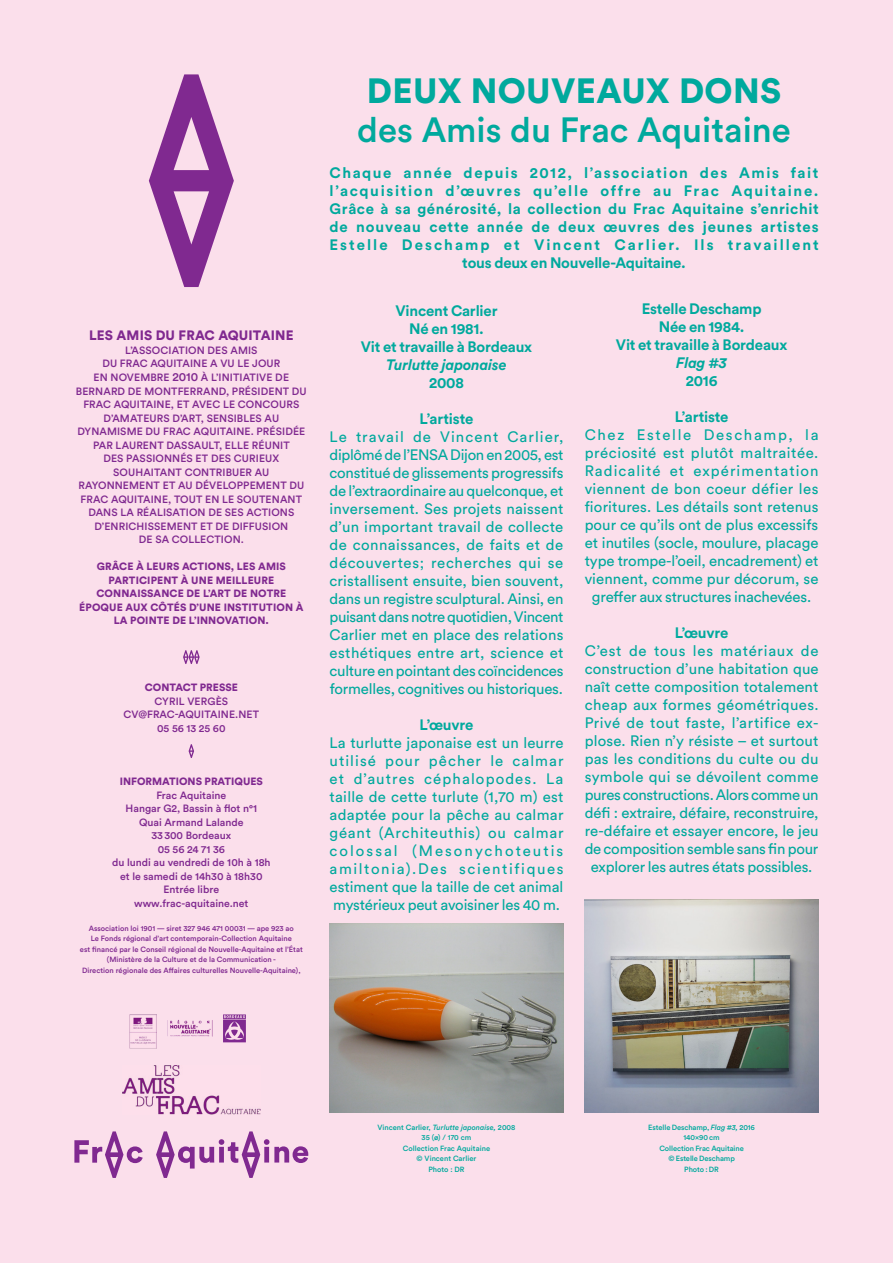
<style>
.page{position:relative;width:893px;height:1263px;background:#fbdfeb}
.page>*{position:absolute;margin:0;border:0;box-sizing:border-box;transform-origin:0 0}
.Gros-titre{font:500 34.65px "Circular Std";color:#00a99d}
.Gros-titre-2{font:900 34.65px "Circular Std";letter-spacing:.01em;color:#00a99d}
.t1{font:15px/18px "Circular Std";letter-spacing:.01em;color:#00a99d;text-align:justify}
.Texte-courant{font:700 15px/18px "Circular Std";letter-spacing:.095em;color:#00a99d;text-align:center}
.t2{font:15px/18px "Circular Std";letter-spacing:-.01em;color:#00a99d}
.Texte-courant-2{font:700 15px/18px "Circular Std";letter-spacing:-.01em;color:#00a99d;text-align:center}
.t3{font:15px/18px "Circular Std";letter-spacing:.04em;color:#00a99d}
.t4{font:15px "Circular Std";letter-spacing:.07em;color:#00a99d}
.t5{font:15px "Circular Std";letter-spacing:-.02em;color:#00a99d}
.t6{font:15px "Circular Std";letter-spacing:.105em;color:#00a99d}
.t7{font:15px "Circular Std";letter-spacing:.135em;color:#00a99d}
.Texte-courant-3{font:700 15px "Circular Std";letter-spacing:.04em;color:#00a99d}
.t8{font:15px "Circular Std";letter-spacing:.11em;color:#00a99d}
.Texte-courant-4{font:700 15px "Circular Std";letter-spacing:-.015em;color:#00a99d}
.Infos-pratiques{font:900 13.5px "Circular Std";letter-spacing:.01em;color:#802990}
.Infos-pratiques-2{font:500 10.5px/13.5px "Circular Std";letter-spacing:.01em;color:#802990;text-align:center}
.Infos-pratiques-3{font:900 10.5px/13.5px "Circular Std";letter-spacing:.01em;color:#802990;text-align:center}
.texte-mentions-léga{font:500 7.5px "Circular Std";color:#802990}
.Infos-pratiques-4{font:500 7.5px "Circular Std";letter-spacing:-.01em;color:#00a99d}
.s1{font-size:12px}
.s2{font-style:italic}
</style>
<div class="page">
<svg style="left:183px;top:650px;width:17px;height:14px"></svg>
<svg style="left:189px;top:744px;width:5px;height:14px"></svg>
<svg style="left:149px;top:74px;width:85px;height:213px"></svg>
<svg style="left:74px;top:1131px;width:69px;height:47px"></svg>
<svg style="left:156px;top:1131px;width:152px;height:47px"></svg>
<svg style="left:223px;top:1014px;width:23px;height:28px"></svg>
<img style="left:585px;top:900px;width:234px;height:212px">
<img style="left:330px;top:923px;width:233px;height:189px">
<img style="left:167px;top:1020px;width:46px;height:17px">
<img style="left:129px;top:1014px;width:27px;height:34px">
<img style="left:122px;top:1066px;width:139px;height:48px">
<p class="Infos-pratiques" style="left:89px;top:327px;width:206px">LES AMIS DU FRAC AQUITAINE</p>
<p class="Infos-pratiques-2" style="left:125px;top:343px;width:134px">L’ASSOCIATION DES AMIS</p>
<p class="Infos-pratiques-2" style="left:102px;top:357px;width:180px">DU FRAC AQUITAINE A VU LE JOUR</p>
<p class="Infos-pratiques-2" style="left:76px;top:370px;width:232px">EN NOVEMBRE <span class="s1">2010</span> À L’INITIATIVE DE BERNARD DE MONTFERRAND, PRÉSIDENT DU FRAC AQUITAINE, ET AVEC LE CONCOURS D’AMATEURS D’ART, SENSIBLES AU DYNAMISME DU FRAC AQUITAINE. PRÉSIDÉE PAR LAURENT DASSAULT, ELLE RÉUNIT</p>
<p class="Infos-pratiques-2" style="left:103px;top:451px;width:177px">DES PASSIONNÉS ET DES CURIEUX</p>
<p class="Infos-pratiques-2" style="left:113px;top:465px;width:158px">SOUHAITANT CONTRIBUER AU</p>
<p class="Infos-pratiques-2" style="left:78px;top:478px;width:227px">RAYONNEMENT ET AU DÉVELOPPEMENT DU FRAC AQUITAINE, TOUT EN LE SOUTENANT DANS LA RÉALISATION DE SES ACTIONS D’ENRICHISSEMENT ET DE DIFFUSION</p>
<p class="Infos-pratiques-2" style="left:139px;top:532px;width:106px">DE SA COLLECTION.</p>
<p class="Infos-pratiques-3" style="left:79px;top:559px;width:226px">GRÂCE À LEURS ACTIONS, LES AMIS<br>PARTICIPENT À UNE MEILLEURE<br>CONNAISSANCE DE L’ART DE NOTRE<br>ÉPOQUE AUX CÔTÉS D’UNE INSTITUTION À<br>LA POINTE DE L’INNOVATION.</p>
<p class="Infos-pratiques-3" style="left:145px;top:680px;width:95px">CONTACT PRESSE</p>
<p class="Infos-pratiques-2" style="left:155px;top:694px;width:75px">CYRIL VERGÈS</p>
<p class="Infos-pratiques-2" style="left:124px;top:707px;width:137px">CV@FRAC-AQUITAINE.NET</p>
<p class="Infos-pratiques-2" style="left:157px;top:721px;width:70px">05 56 13 25 60</p>
<p class="Infos-pratiques-3" style="left:120px;top:774px;width:145px">INFORMATIONS PRATIQUES</p>
<p class="Infos-pratiques-2" style="left:156px;top:788px;width:71px">Frac Aquitaine</p>
<p class="Infos-pratiques-2" style="left:126px;top:801px;width:133px">Hangar G2, Bassin à flot n°1</p>
<p class="Infos-pratiques-2" style="left:139px;top:815px;width:106px">Quai Armand Lalande</p>
<p class="Infos-pratiques-2" style="left:151px;top:828px;width:81px">33300 Bordeaux</p>
<p class="Infos-pratiques-2" style="left:158px;top:842px;width:69px">05 56 24 71 36</p>
<p class="Infos-pratiques-2" style="left:112px;top:855px;width:160px">du lundi au vendredi de 10h à 18h</p>
<p class="Infos-pratiques-2" style="left:120px;top:869px;width:144px">et le samedi de 14h30 à 18h30</p>
<p class="Infos-pratiques-2" style="left:164px;top:882px;width:57px">Entrée libre</p>
<p class="Infos-pratiques-2" style="left:134px;top:896px;width:116px">www.frac-aquitaine.net</p>
<p class="texte-mentions-léga" style="left:89px;top:923px;width:207px">Association loi 1901 — siret 327 946 471 00031 — ape 923 ao</p>
<p class="texte-mentions-léga" style="left:91px;top:934px;width:203px">Le Fonds régional d’art contemporain-Collection Aquitaine</p>
<p class="texte-mentions-léga" style="left:80px;top:944px;width:224px">est financé par le Conseil régional de Nouvelle-Aquitaine et l’État</p>
<p class="texte-mentions-léga" style="left:107px;top:955px;width:171px">(Ministère de la Culture et de la Communication -</p>
<p class="texte-mentions-léga" style="left:82px;top:965px;width:220px">Direction régionale des Affaires culturelles Nouvelle-Aquitaine),</p>
<p class="Gros-titre-2" style="left:367px;top:67px;width:416px">DEUX NOUVEAUX DONS</p>
<p class="Gros-titre" style="left:357px;top:108px;width:435px">des Amis du Frac Aquitaine</p>
<p class="Texte-courant" style="left:330px;top:163px;width:491px">Chaque année depuis 2012, l’association des Amis fait l’acquisition d’œuvres qu’elle offre au Frac Aquitaine.<br>Grâce à sa générosité, la collection du Frac Aquitaine s’enrichit de nouveau cette année de deux œuvres des jeunes artistes Estelle Deschamp et Vincent Carlier. Ils travaillent tous deux en Nouvelle-Aquitaine.</p>
<p class="Texte-courant-2" style="left:395px;top:302px;width:104px">Vincent Carlier</p>
<p class="Texte-courant-2" style="left:361px;top:320px;width:173px">Né en 1981.<br>Vit et travaille à Bordeaux<br><span class="s2">Turlutte japonaise</span></p>
<p class="Texte-courant-3" style="left:429px;top:373px;width:36px">2008</p>
<p class="Texte-courant-2" style="left:420px;top:410px;width:55px">L’artiste</p>
<p class="t4" style="left:330px;top:428px;width:235px">Le travail de Vincent Carlier,</p>
<p class="t5" style="left:330px;top:446px;width:236px">diplômé de l’ENSA Dijon en 2005, est</p>
<p class="t1" style="left:330px;top:464px;width:236px">constitué de glissements progressifs de l’extraordinaire au quelconque, et inversement. Ses projets naissent d’un important travail de collecte de connaissances, de faits et de</p>
<p class="t3" style="left:330px;top:554px;width:235px">découvertes; recherches qui se</p>
<p class="t1" style="left:330px;top:572px;width:235px">cristallisent ensuite, bien souvent, dans un registre sculptural. Ainsi, en puisant dans notre quotidien, Vincent Carlier met en place des relations esthétiques entre art, science et culture en pointant des coïncidences formelles, cognitives ou historiques.</p>
<p class="Texte-courant-3" style="left:420px;top:715px;width:55px">L’œuvre</p>
<p class="t1" style="left:330px;top:734px;width:235px">La turlutte japonaise est un leurre</p>
<p class="t4" style="left:330px;top:752px;width:235px">utilisé pour pêcher le calmar</p>
<p class="t1" style="left:330px;top:770px;width:235px">et d’autres céphalopodes. La taille de cette turlute (1,70 m) est</p>
<p class="t3" style="left:330px;top:806px;width:235px">adaptée pour la pêche au calmar géant (Architeuthis) ou calmar</p>
<p class="t7" style="left:330px;top:842px;width:235px">colossal (Mesonychoteutis</p>
<p class="t6" style="left:330px;top:860px;width:235px">amiltonia).Des scientifiques</p>
<p class="t2" style="left:330px;top:878px;width:235px">estiment que la taille de cet animal mystérieux peut avoisiner les 40 m.</p>
<p class="Texte-courant-2" style="left:642px;top:300px;width:121px">Estelle Deschamp</p>
<p class="Texte-courant-4" style="left:659px;top:317px;width:87px">Née en 1984.</p>
<p class="Texte-courant-2" style="left:616px;top:336px;width:173px">Vit et travaille à Bordeaux<br><span class="s2">Flag #3</span></p>
<p class="Texte-courant-3" style="left:686px;top:371px;width:33px">2016</p>
<p class="Texte-courant-2" style="left:675px;top:408px;width:55px">L’artiste</p>
<p class="t8" style="left:585px;top:426px;width:235px">Chez Estelle Deschamp, la</p>
<p class="t1" style="left:585px;top:444px;width:235px;text-align:center">préciosité est plutôt maltraitée.<br>Radicalité et expérimentation viennent de bon coeur défier les fioritures. Les détails sont retenus pour ce qu’ils ont de plus excessifs et inutiles (socle, moulure, placage type trompe-l’oeil, encadrement) et viennent, comme pur décorum, se greffer aux structures inachevées.</p>
<p class="Texte-courant-3" style="left:675px;top:623px;width:55px">L’œuvre</p>
<p class="t1" style="left:585px;top:642px;width:236px">C’est de tous les matériaux de construction d’une habitation que naît cette composition totalement cheap aux formes géométriques.<br>Privé de tout faste, l’artifice ex&shy;plose. Rien n’y résiste – et surtout pas les conditions du culte ou du</p>
<p class="t2" style="left:585px;top:768px;width:235px;text-align:center">symbole qui se dévoilent comme pures constructions. Alors comme un défi : extraire, défaire, reconstruire, re-défaire et essayer encore, le jeu de composition semble sans fin pour explorer les autres états possibles.</p>
<p class="Infos-pratiques-4" style="left:377px;top:1122px;width:139px">Vincent Carlier, <span class="s2">Turlutte japonaise,</span> 2008</p>
<p class="Infos-pratiques-4" style="left:422px;top:1133px;width:51px">35 (ø) / 170 cm</p>
<p class="Infos-pratiques-4" style="left:403px;top:1143px;width:89px">Collection Frac Aquitaine</p>
<p class="Infos-pratiques-4" style="left:417px;top:1154px;width:61px">© Vincent Carlier</p>
<p class="Infos-pratiques-4" style="left:428px;top:1164px;width:38px">Photo : DR</p>
<p class="Infos-pratiques-4" style="left:648px;top:1122px;width:108px">Estelle Deschamp, <span class="s2">Flag #3,</span> 2016</p>
<p class="Infos-pratiques-4" style="left:683px;top:1133px;width:38px">140x90 cm</p>
<p class="Infos-pratiques-4" style="left:659px;top:1143px;width:86px">Collection Frac Aquitaine</p>
<p class="Infos-pratiques-4" style="left:668px;top:1154px;width:68px">© Estelle Deschamp</p>
<p class="Infos-pratiques-4" style="left:684px;top:1164px;width:36px">Photo : DR</p>
</div>
